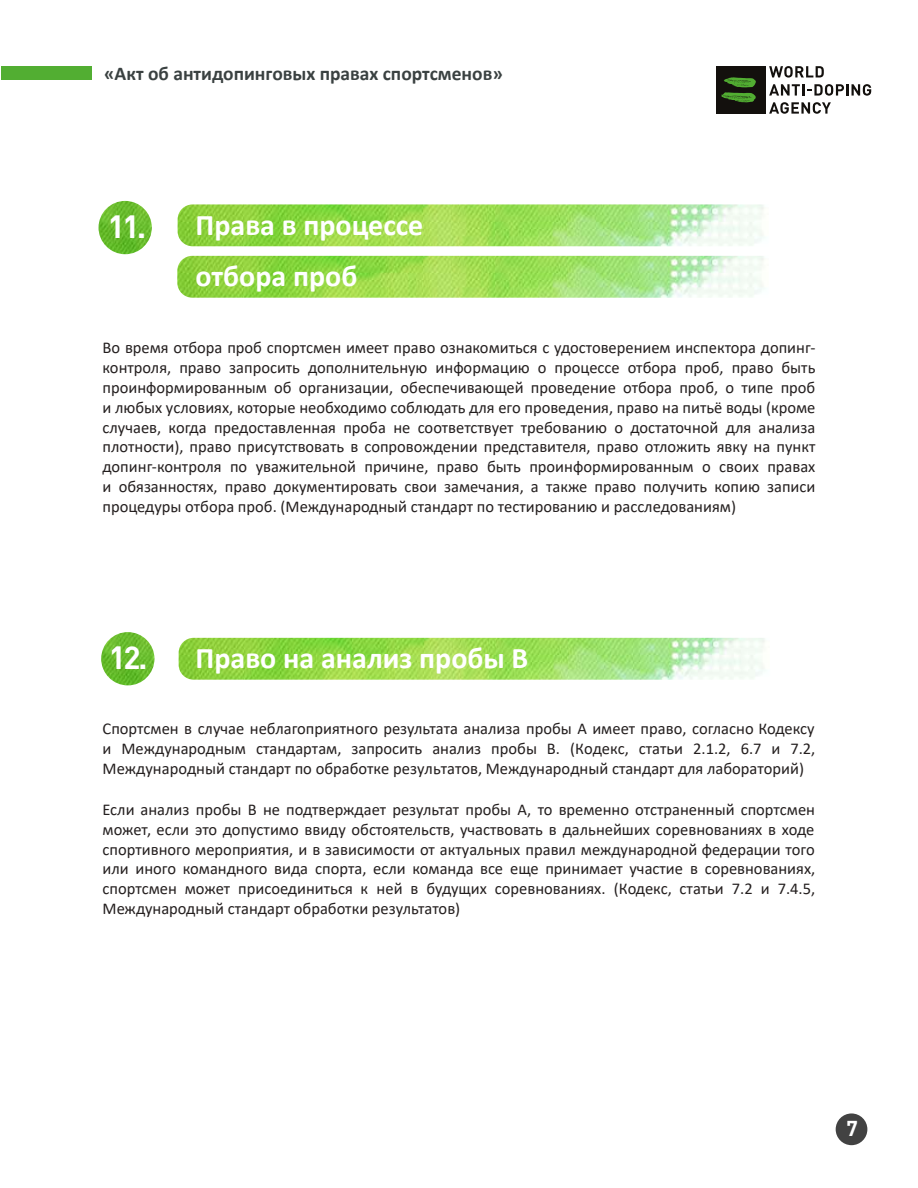
<style>
.page{position:relative;width:918px;height:1188px;background:#fff}
.page>*{position:absolute;margin:0;border:0;box-sizing:border-box;transform-origin:0 0}
.t1{font:31.5px "DIN Bold";color:#fff}
.t2{font:700 30px/51px "Calibri";color:#fff}
.t3{font:21px "DIN Bold";color:#fff}
.t4{font:700 19.5px "Calibri";color:#3a4141}
.t5{font:16.5px/19.8px "Calibri";color:#241f1f;text-align:justify}
</style>
<div class="page">
<img style="left:177px;top:256px;width:587px;height:42px">
<img style="left:178px;top:204px;width:586px;height:42px">
<img style="left:179px;top:638px;width:586px;height:42px">
<div style="left:718px;top:66px;width:47px;height:48px;background:#13100d"></div>
<div style="left:836px;top:1113px;width:31px;height:32px;background:#424242;border-radius:50%"></div>
<div style="left:2px;top:67px;width:90px;height:13px;background:#52ae32"></div>
<img style="left:99px;top:201px;width:53px;height:53px;border-radius:27px">
<img style="left:101px;top:632px;width:53px;height:53px;border-radius:27px">
<svg style="left:769px;top:66px;width:55px;height:12px"></svg>
<svg style="left:769px;top:84px;width:103px;height:12px"></svg>
<svg style="left:769px;top:102px;width:62px;height:12px"></svg>
<div style="left:716px;top:66px;width:48px;height:48px;background:#13100d"></div>
<svg style="left:721px;top:77px;width:35px;height:25px"></svg>
<p class="t4" style="left:104px;top:60px;width:400px">«Акт об антидопинговых правах спортсменов»</p>
<h1 class="t1" style="left:108px;top:206px;width:40px">11.</h1>
<h2 class="t2" style="left:196px;top:199px;width:229px">Права в процессе отбора проб</h2>
<p class="t5" style="left:103px;top:338px;width:714px">Во время отбора проб спортсмен имеет право ознакомиться с удостоверением инспектора допинг&shy;контроля, право запросить дополнительную информацию о процессе отбора проб, право быть проинформированным об организации, обеспечивающей проведение отбора проб, о типе проб и любых условиях, которые необходимо соблюдать для его проведения, право на питьё воды (кроме случаев, когда предоставленная проба не соответствует требованию о достаточной для анализа плотности), право присутствовать в сопровождении представителя, право отложить явку на пункт допинг-контроля по уважительной причине, право быть проинформированным о своих правах и обязанностях, право документировать свои замечания, а также право получить копию записи процедуры отбора проб. (Международный стандарт по тестированию и расследованиям)</p>
<h1 class="t1" style="left:109px;top:637px;width:40px">12.</h1>
<h2 class="t2" style="left:196px;top:632px;width:334px">Право на анализ пробы B</h2>
<p class="t5" style="left:103px;top:719px;width:714px">Спортсмен в случае неблагоприятного результата анализа пробы A имеет право, согласно Кодексу и Международным стандартам, запросить анализ пробы B. (Кодекс, статьи 2.1.2, 6.7 и 7.2, Международный стандарт по обработке результатов, Международный стандарт для лабораторий)</p>
<p class="t5" style="left:103px;top:799px;width:714px">Если анализ пробы B не подтверждает результат пробы A, то временно отстраненный спортсмен может, если это допустимо ввиду обстоятельств, участвовать в дальнейших соревнованиях в ходе спортивного мероприятия, и в зависимости от актуальных правил международной федерации того или иного командного вида спорта, если команда все еще принимает участие в соревнованиях, спортсмен может присоединиться к ней в будущих соревнованиях. (Кодекс, статьи 7.2 и 7.4.5, Международный стандарт обработки результатов)</p>
<p class="t3" style="left:847px;top:1115px;width:13px">7</p>
</div>
